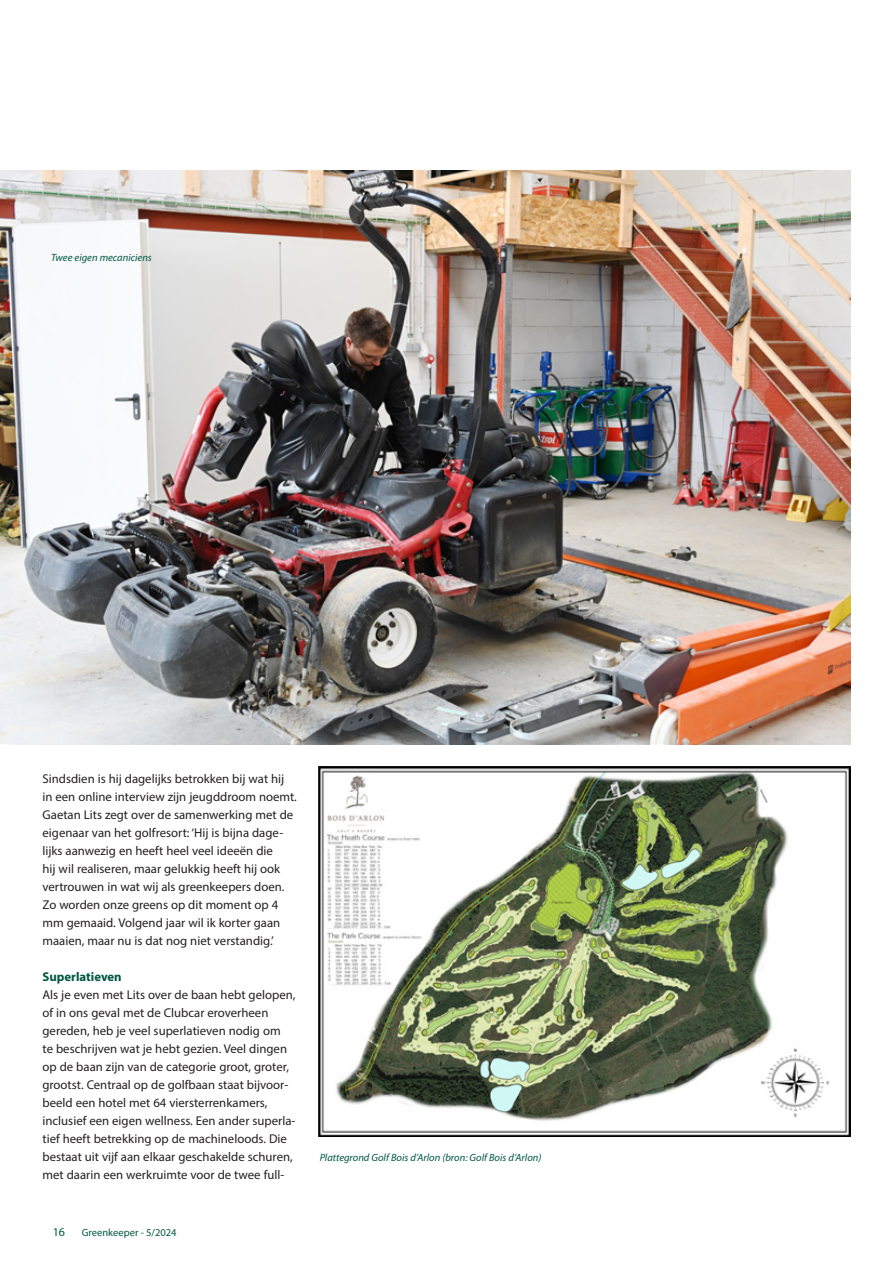
<style>
.page{position:relative;width:893px;height:1263px;background:#fff}
.page>*{position:absolute;margin:0;border:0;box-sizing:border-box;transform-origin:0 0}
.t1{font:12.75px/18px "Myriad Pro";color:#231f20}
.t2{font:700 12.75px "Myriad Pro";color:#005840}
.t3{font:12px "Myriad Pro";color:#005840}
.t4{font:italic 10.5px "Myriad Pro";color:#005840}
.t5{font:10.5px "Myriad Pro";color:#005840}
</style>
<div class="page">
<img style="left:0;top:170px;width:850px;height:574px">
<img style="left:319px;top:766px;width:531px;height:371px">
<p class="t4" style="left:51px;top:251px;width:102px">Twee eigen mecaniciens</p>
<p class="t1" style="left:43px;top:770px;width:256px">Sindsdien is hij dagelijks betrokken bij wat hij in een online interview zijn jeugddroom noemt.<br>Gaetan Lits zegt over de samenwerking met de eigenaar van het golfresort: ‘Hij is bijna dage&shy;lijks aanwezig en heeft heel veel ideeën die<br>hij wil realiseren, maar gelukkig heeft hij ook vertrouwen in wat wij als greenkeepers doen.<br>Zo worden onze greens op dit moment op 4 mm gemaaid. Volgend jaar wil ik korter gaan maaien, maar nu is dat nog niet verstandig.’</p>
<p class="t2" style="left:43px;top:968px;width:81px">Superlatieven</p>
<p class="t1" style="left:43px;top:986px;width:254px">Als je even met Lits over de baan hebt gelopen, of in ons geval met de Clubcar eroverheen gereden, heb je veel superlatieven nodig om<br>te beschrijven wat je hebt gezien. Veel dingen op de baan zijn van de categorie groot, groter, grootst. Centraal op de golfbaan staat bijvoor&shy;beeld een hotel met 64 viersterrenkamers, inclusief een eigen wellness. Een ander superla&shy;tief heeft betrekking op de machineloods. Die bestaat uit vijf aan elkaar geschakelde schuren, met daarin een werkruimte voor de twee full-</p>
<p class="t3" style="left:53px;top:1224px;width:14px">16</p>
<p class="t5" style="left:82px;top:1226px;width:96px">Greenkeeper - 5/2024</p>
<p class="t4" style="left:320px;top:1151px;width:223px">Plattegrond Golf Bois d’Arlon (bron: Golf Bois d’Arlon)</p>
</div>
